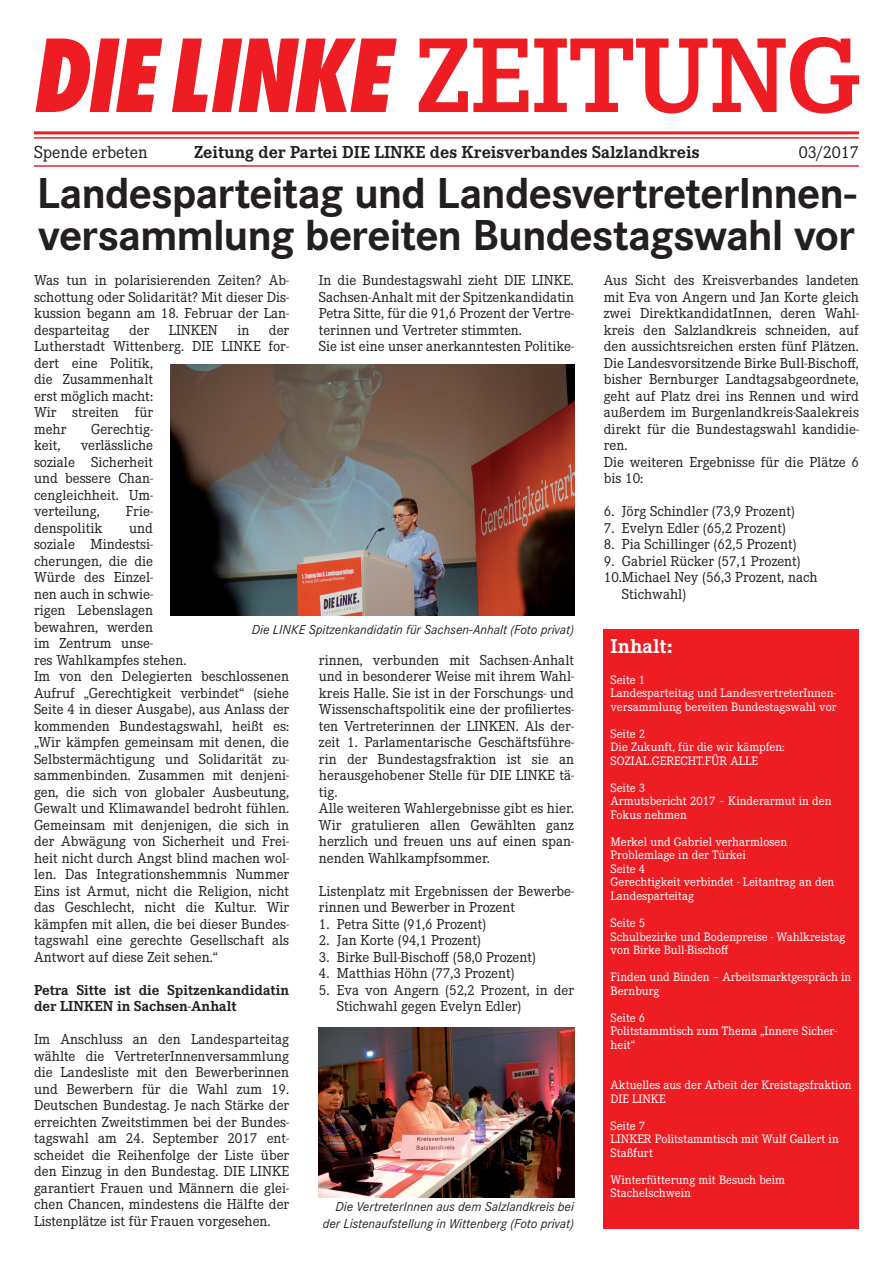
<style>
.page{position:relative;width:893px;height:1263px;background:#fff}
.page>*{position:absolute;margin:0;border:0;box-sizing:border-box;transform-origin:0 0}
.t1{font:700 45px/42px "Corporate S";letter-spacing:-.02em;color:#231f20}
.t2{font:700 21px "Corporate E";color:#fff}
.t3{font:700 18px "Corporate E";color:#231f20}
.t4{font:18px "Corporate E";color:#231f20}
.t5{font:15px/16.5px "Corporate E";color:#231f20}
.t6{font:700 15px/16.5px "Corporate E";color:#231f20}
.t7{font:italic 13.5px/16.2px "Corporate S";color:#231f20;text-align:right}
.t8{font:12.75px/13.5px "Corporate E";color:#fff}
</style>
<div class="page">
<svg style="left:36px;top:39px;width:361px;height:73px"></svg>
<svg style="left:419px;top:39px;width:109px;height:73px"></svg>
<svg style="left:534px;top:37px;width:325px;height:77px"></svg>
<hr style="left:34px;top:131px;width:825px;height:3px;background:#ee1d23">
<hr style="left:34px;top:137px;width:825px;height:2px;background:#ee1d23">
<hr style="left:34px;top:165px;width:825px;height:2px;background:#ee1d23">
<div style="left:604px;top:629px;width:255px;height:600px;background:#ee1d23"></div>
<img style="left:319px;top:1027px;width:255px;height:170px">
<img style="left:170px;top:365px;width:404px;height:250px">
<p class="t4" style="left:34px;top:142px;width:115px">Spende erbeten</p>
<p class="t3" style="left:194px;top:142px;width:507px">Zeitung der Partei DIE LINKE des Kreisverbandes Salzlandkreis</p>
<p class="t4" style="left:799px;top:142px;width:62px">03/2017</p>
<p class="t1" style="left:37px;top:174px;width:821px">Landesparteitag und LandesvertreterInnen&shy;versammlung bereiten Bundestagswahl vor</p>
<p class="t5" style="left:34px;top:272px;width:257px;text-align:justify">Was tun in polarisierenden Zeiten? Ab&shy;schottung oder Solidarität? Mit dieser Dis&shy;kussion begann am 18. Februar der Lan&shy;desparteitag</p>
<p class="t5" style="left:604px;top:272px;width:257px">Aus Sicht des Kreisverbandes landeten mit Eva von Angern und Jan Korte gleich zwei DirektkandidatInnen, deren Wahl&shy;kreis den Salzlandkreis schneiden, auf den aussichtsreichen ersten fünf Plätzen.<br>Die Landesvorsitzende Birke Bull-Bischoff, bisher Bernburger Landtagsabgeordnete, geht auf Platz drei ins Rennen und wird außerdem im Burgenlandkreis-Saalekreis direkt für die Bundestagswahl kandidie&shy;ren.<br>Die weiteren Ergebnisse für die Plätze 6 bis 10:</p>
<p class="t5" style="left:604px;top:503px;width:193px">6. Jörg Schindler (73,9 Prozent)</p>
<p class="t5" style="left:604px;top:520px;width:183px">7. Evelyn Edler (65,2 Prozent)</p>
<p class="t5" style="left:604px;top:536px;width:194px">8. Pia Schillinger (62,5 Prozent)</p>
<p class="t5" style="left:604px;top:553px;width:198px">9. Gabriel Rücker (57,1 Prozent)</p>
<p class="t5" style="left:604px;top:569px;width:215px">10.Michael Ney (56,3 Prozent, nach</p>
<p class="t5" style="left:622px;top:586px;width:66px">Stichwahl)</p>
<p class="t5" style="left:319px;top:272px;width:257px">In die Bundestagswahl zieht DIE LINKE.<br>Sachsen-Anhalt mit der Spitzenkandidatin Petra Sitte, für die 91,6 Prozent der Vertre&shy;terinnen und Vertreter stimmten.<br>Sie ist eine unser anerkanntesten Politike-</p>
<p class="t5" style="left:34px;top:322px;width:257px;text-align:right">der<br>Lutherstadt Wittenberg. DIE LINKE for-</p>
<p class="t5" style="left:129px;top:322px;width:22px">der</p>
<p class="t5" style="left:169px;top:322px;width:51px">LINKEN</p>
<p class="t5" style="left:237px;top:322px;width:14px">in</p>
<p class="t5" style="left:34px;top:355px;width:121px;text-align:justify">dert eine Politik, die Zusammenhalt erst möglich macht:<br>Wir streiten für mehr</p>
<p class="t5" style="left:91px;top:421px;width:63px">Gerechtig-</p>
<p class="t5" style="left:34px;top:437px;width:121px;text-align:justify;text-indent:47px">verlässliche soziale Sicherheit und bessere Chan&shy;cengleichheit. Um&shy;verteilung,</p>
<p class="t5" style="left:34px;top:437px;width:28px">keit,</p>
<p class="t5" style="left:126px;top:503px;width:29px">Frie-</p>
<p class="t5" style="left:34px;top:520px;width:257px;text-indent:95px">und<br>soziale Mindestsi-<br>cherungen, die die<br>Würde des Einzel-<br>nen auch in schwie-<br>rigen Lebenslagen<br>bewahren, werden<br>im Zentrum unse-<br>res Wahlkampfes stehen.<br>Im von den Delegierten beschlossenen<br>Aufruf „Gerechtigkeit verbindet“ (siehe<br>Seite 4 in dieser Ausgabe), aus Anlass der kommenden Bundestagswahl, heißt es: „Wir kämpfen gemeinsam mit denen, die<br>Selbstermächtigung und Solidarität zu&shy;sammenbinden. Zusammen mit denjeni&shy;gen, die sich von globaler Ausbeutung,<br>Gewalt und Klimawandel bedroht fühlen.<br>Gemeinsam mit denjenigen, die sich in der Abwägung von Sicherheit und Frei&shy;heit nicht durch Angst blind machen wol&shy;len. Das Integrationshemmnis Nummer<br>Eins ist Armut, nicht die Religion, nicht das Geschlecht, nicht die Kultur. Wir kämpfen mit allen, die bei dieser Bundes&shy;tagswahl eine gerechte Gesellschaft als<br>Antwort auf diese Zeit sehen.“</p>
<p class="t6" style="left:34px;top:981px;width:257px">Petra Sitte ist die Spitzenkandidatin der LINKEN in Sachsen-Anhalt</p>
<p class="t5" style="left:34px;top:1031px;width:257px;text-align:justify">Im Anschluss an den Landesparteitag wählte die VertreterInnenversammlung die Landesliste mit den Bewerberinnen und Bewerbern für die Wahl zum 19.<br>Deutschen Bundestag. Je nach Stärke der erreichten Zweitstimmen bei der Bundes&shy;tagswahl am 24. September 2017 ent&shy;scheidet die Reihenfolge der Liste über den Einzug in den Bundestag. DIE LINKE garantiert Frauen und Männern die glei&shy;chen Chancen, mindestens die Hälfte der Listenplätze ist für Frauen vorgesehen.</p>
<p class="t5" style="left:34px;top:520px;width:70px">denspolitik</p>
<p class="t7" style="left:252px;top:621px;width:324px">Die LINKE Spitzenkandidatin für Sachsen-Anhalt (Foto privat)</p>
<p class="t2" style="left:611px;top:634px;width:63px">Inhalt:</p>
<p class="t5" style="left:319px;top:652px;width:257px">rinnen, verbunden mit Sachsen-Anhalt und in besonderer Weise mit ihrem Wahl&shy;kreis Halle. Sie ist in der Forschungs- und Wissenschaftspolitik eine der profiliertes&shy;ten Vertreterinnen der LINKEN. Als der&shy;zeit 1. Parlamentarische Geschäftsführe&shy;rin der Bundestagsfraktion ist sie an herausgehobener Stelle für DIE LINKE tä&shy;tig.<br>Alle weiteren Wahlergebnisse gibt es hier.<br>Wir gratulieren allen Gewählten ganz herzlich und freuen uns auf einen span&shy;nenden Wahlkampfsommer.</p>
<p class="t5" style="left:319px;top:883px;width:257px">Listenplatz mit Ergebnissen der Bewerbe&shy;rinnen und Bewerber in Prozent</p>
<p class="t5" style="left:319px;top:916px;width:169px">1. Petra Sitte (91,6 Prozent)</p>
<p class="t5" style="left:319px;top:932px;width:163px">2. Jan Korte (94,1 Prozent)</p>
<p class="t5" style="left:319px;top:949px;width:219px">3. Birke Bull-Bischoff (58,0 Prozent)</p>
<p class="t5" style="left:319px;top:965px;width:197px">4. Matthias Höhn (77,3 Prozent)</p>
<p class="t5" style="left:337px;top:982px;width:239px;text-indent:-18px">5. Eva von Angern (52,2 Prozent, in der<br>Stichwahl gegen Evelyn Edler)</p>
<p class="t8" style="left:611px;top:673px;width:227px">Seite 1<br>Landesparteitag und LandesvertreterInnen&shy;versammlung bereiten Bundestagswahl vor</p>
<p class="t8" style="left:611px;top:727px;width:176px">Seite 2<br>Die Zukunft, für die wir kämpfen:<br>SOZIAL.GERECHT.FÜR ALLE</p>
<p class="t8" style="left:611px;top:781px;width:222px">Seite 3<br>Armutsbericht 2017 – Kinderarmut in den<br>Fokus nehmen</p>
<p class="t8" style="left:611px;top:835px;width:225px">Merkel und Gabriel verharmlosen<br>Problemlage in der Türkei<br>Seite 4<br>Gerechtigkeit verbindet - Leitantrag an den<br>Landesparteitag</p>
<p class="t8" style="left:611px;top:916px;width:236px">Seite 5<br>Schulbezirke und Bodenpreise - Wahlkreistag von Birke Bull-Bischoff</p>
<p class="t8" style="left:611px;top:970px;width:242px">Finden und Binden – Arbeitsmarktgespräch in<br>Bernburg</p>
<p class="t8" style="left:611px;top:1011px;width:228px">Seite 6<br>Politstammtisch zum Thema „Innere Sicher&shy;heit“</p>
<p class="t8" style="left:611px;top:1078px;width:242px">Aktuelles aus der Arbeit der Kreistagsfraktion<br>DIE LINKE</p>
<p class="t8" style="left:611px;top:1119px;width:230px">Seite 7<br>LINKER Politstammtisch mit Wulf Gallert in<br>Staßfurt</p>
<p class="t8" style="left:611px;top:1173px;width:176px">Winterfütterung mit Besuch beim<br>Stachelschwein</p>
<p class="t7" style="left:323px;top:1199px;width:253px">Die VertreterInnen aus dem Salzlandkreis bei der Listenaufstellung in Wittenberg (Foto privat)</p>
</div>
